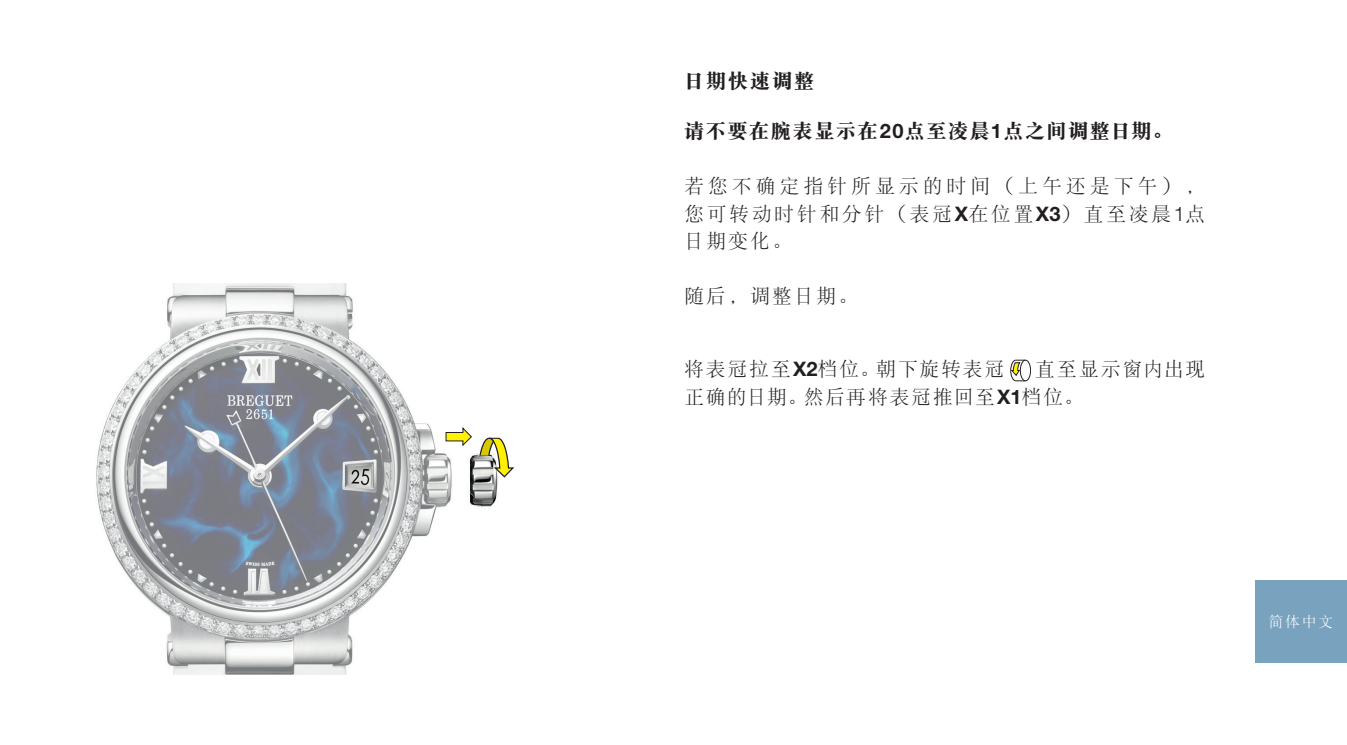
<style>
.page{position:relative;width:1347px;height:745px;background:#fff}
.page>*{position:absolute;margin:0;border:0;box-sizing:border-box;transform-origin:0 0}
.t1{font:20px/27.5px "DFP CHS W3";letter-spacing:.1em;color:#231f20;text-align:justify}
.t2{font:20px "DFP CHS W9";letter-spacing:.085em;color:#231f20}
.t3{font:20px/27.5px "DFP CHS W3";letter-spacing:.07em;color:#231f20}
.t4{font:20px "DFP CHS W3";letter-spacing:.08em;color:#231f20}
.t5{font:15px "DFP CHS W3";color:#fff}
.s1{font-family:"Helvetica Neue LT Std";font-weight:700}
.s2{font-family:"Helvetica Neue LT Std";font-weight:300}
</style>
<div class="page">
<img style="left:96px;top:283px;width:409px;height:390px">
<svg style="left:445px;top:427px;width:27px;height:19px"></svg>
<svg style="left:1010px;top:360px;width:20px;height:21px"></svg>
<svg style="left:478px;top:437px;width:36px;height:40px"></svg>
<div style="left:1254px;top:579px;width:92px;height:83px;background:#79a2bf"></div>
<p class="t2" style="left:684px;top:71px;width:131px">日期快速调整</p>
<p class="t2" style="left:684px;top:121px;width:490px">请不要在腕表显示在<span class="s1">20</span>点至凌晨<span class="s1">1</span>点之间调整日期。</p>
<p class="t1" style="left:684px;top:172px;width:522px">若您不确定指针所显示的时间（上午还是下午），您可转动时针和分针（表冠<span class="s1">X</span>在位置<span class="s1">X3</span>）直至凌晨<span class="s2">1</span>点日期变化。</p>
<p class="t1" style="left:684px;top:282px;width:176px">随后，调整日期。</p>
<p class="t3" style="left:684px;top:355px;width:522px;text-indent:351px">直至显示窗内出现正确的日期。然后再将表冠推回至<span class="s1">X1</span>档位。</p>
<p class="t4" style="left:684px;top:358px;width:322px">将表冠拉至<span class="s1">X2</span>档位。朝下旋转表冠</p>
<p class="t5" style="left:1268px;top:613px;width:66px">简体中文</p>
</div>
